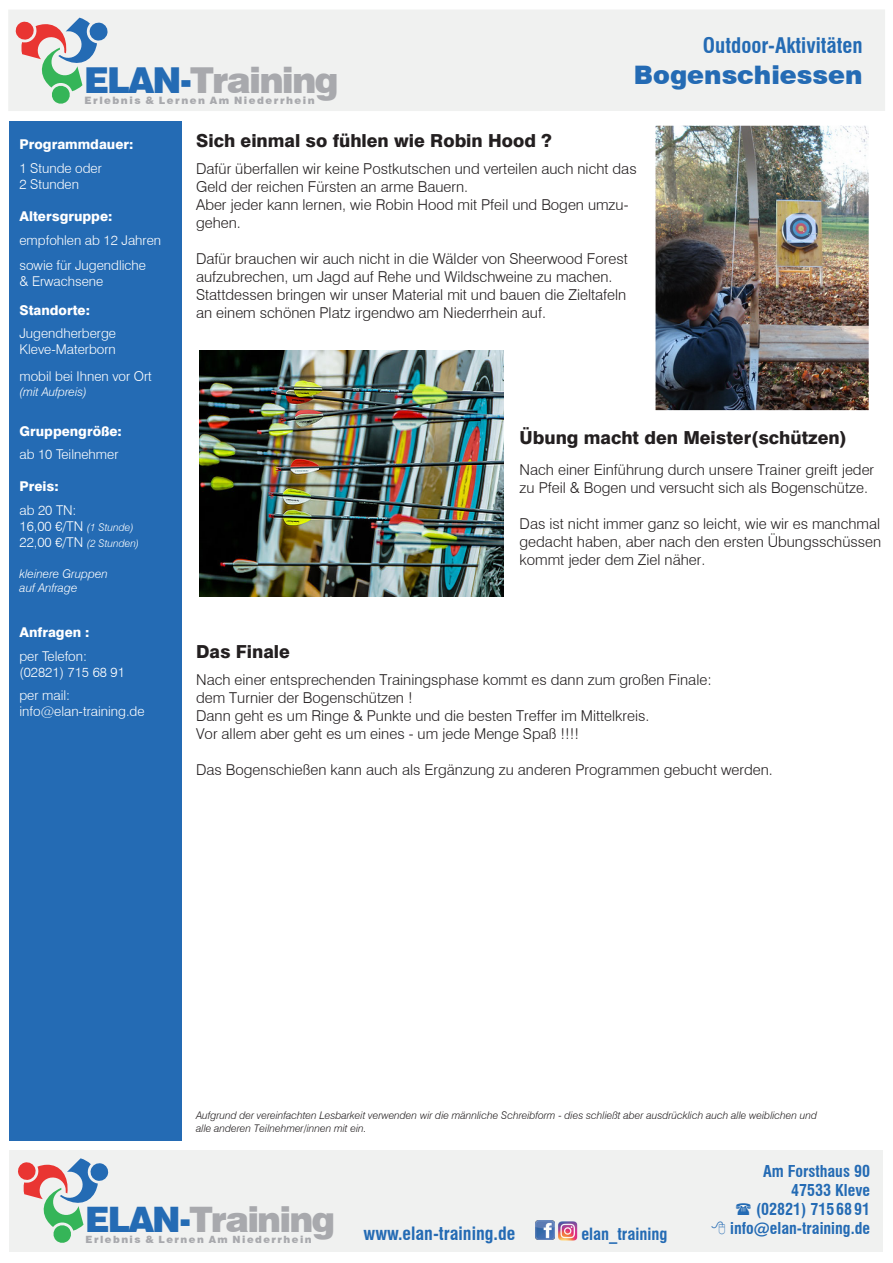
<style>
.page{position:relative;width:893px;height:1263px;background:#fff}
.page>*{position:absolute;margin:0;border:0;box-sizing:border-box;transform-origin:0 0}
.t1{font:900 35.7px "Swiss 721 BT";letter-spacing:-.055em;color:#a8a9ad}
.t2{font:900 35.1px "Swiss 721 BT";letter-spacing:-.055em;color:#a8a9ad}
.t3{font:900 25.5px "Swiss 721 BT";color:#246bb4}
.t4{font:700 condensed 21px "Swiss 721 BT";color:#246bb4}
.t5{font:800 18px "Swiss 721 BT";color:#231f20}
.t6{font:700 condensed 18px "Swiss 721 BT";color:#246bb4}
.t7{font:700 condensed 16.5px "Swiss 721 BT";color:#246bb4}
.t8{font:700 condensed 16.05px/19.2px "Swiss 721 BT";color:#246bb4;text-align:right}
.t9{font:300 15px/18px "Swiss 721 BT";color:#231f20}
.t10{font:300 13.5px/16.2px "Swiss 721 BT";color:#fff}
.t11{font:800 13.5px "Swiss 721 BT";color:#fff}
.t12{font:italic 300 12px/14.4px "Swiss 721 BT";color:#fff}
.t13{font:italic 300 10.5px/12.6px "Swiss 721 BT";color:#231f20}
.t14{font:italic 300 10.5px "Swiss 721 BT";color:#fff}
.t15{font:900 10.2px "Swiss 721 BT";letter-spacing:.15em;color:#a8a9ad}
.t16{font:900 10.05px "Swiss 721 BT";letter-spacing:.15em;color:#a8a9ad}
.s1{color:#246bb4}
.s2{font-style:italic;font-size:10.5px}
.s3{font-style:normal;font-size:13.5px}
</style>
<div class="page">
<div style="left:8px;top:9px;width:877px;height:102px;background:#f0f1f0"></div>
<div style="left:9px;top:121px;width:173px;height:1020px;background:#246bb4"></div>
<div style="left:9px;top:1150px;width:873px;height:102px;background:#f0f1f0"></div>
<img style="left:535px;top:1220px;width:19px;height:20px">
<img style="left:558px;top:1221px;width:20px;height:20px">
<img style="left:200px;top:351px;width:303px;height:245px">
<img style="left:655px;top:126px;width:214px;height:284px">
<svg style="left:15px;top:18px;width:93px;height:86px"></svg>
<svg style="left:18px;top:1158px;width:91px;height:85px"></svg>
<h1 class="t1" style="left:84px;top:58px;width:256px"><span class="s1">ELAN-</span>Training</h1>
<p class="t15" style="left:85px;top:94px;width:232px">Erlebnis &amp; Lernen Am Niederrhein</p>
<h3 class="t4" style="left:703px;top:33px;width:161px">Outdoor-Aktivitäten</h3>
<h3 class="t3" style="left:634px;top:59px;width:230px">Bogenschiessen</h3>
<p class="t11" style="left:20px;top:136px;width:115px">Programmdauer:</p>
<p class="t10" style="left:20px;top:160px;width:84px">1 Stunde oder<br>2 Stunden</p>
<p class="t11" style="left:20px;top:208px;width:94px">Altersgruppe:</p>
<p class="t10" style="left:20px;top:227px;width:143px;line-height:25.2px">empfohlen ab 12 Jahren sowie für Jugendliche</p>
<p class="t10" style="left:20px;top:273px;width:85px">&amp; Erwachsene</p>
<p class="t11" style="left:20px;top:302px;width:72px">Standorte:</p>
<p class="t10" style="left:20px;top:325px;width:98px">Jugendherberge<br>Kleve-Materborn</p>
<p class="t10" style="left:20px;top:368px;width:134px">mobil bei Ihnen vor Ort</p>
<p class="t12" style="left:20px;top:384px;width:69px">(mit Aufpreis)</p>
<p class="t11" style="left:20px;top:422px;width:104px">Gruppengröße:</p>
<p class="t10" style="left:20px;top:446px;width:100px">ab 10 Teilnehmer</p>
<p class="t11" style="left:20px;top:478px;width:41px">Preis:</p>
<p class="t10" style="left:20px;top:502px;width:116px">ab 20 TN:<br>16,00 €/TN <span class="s2">(1 Stunde)</span></p>
<p class="t14" style="left:20px;top:537px;width:121px"><span class="s3">22,00 €/TN</span> (2 Stunden)</p>
<p class="t12" style="left:20px;top:566px;width:90px">kleinere Gruppen auf Anfrage</p>
<p class="t11" style="left:20px;top:624px;width:71px">Anfragen :</p>
<p class="t10" style="left:20px;top:647px;width:107px">per Telefon: (02821) 715 68 91</p>
<p class="t10" style="left:20px;top:687px;width:127px">per mail: info@elan-training.de</p>
<p class="t5" style="left:196px;top:130px;width:357px">Sich einmal so fühlen wie Robin Hood ?</p>
<p class="t9" style="left:196px;top:160px;width:442px">Dafür überfallen wir keine Postkutschen und verteilen auch nicht das Geld der reichen Fürsten an arme Bauern.<br>Aber jeder kann lernen, wie Robin Hood mit Pfeil und Bogen umzu&shy;gehen.</p>
<p class="t9" style="left:196px;top:250px;width:433px">Dafür brauchen wir auch nicht in die Wälder von Sheerwood Forest aufzubrechen, um Jagd auf Rehe und Wildschweine zu machen.<br>Stattdessen bringen wir unser Material mit und bauen die Zieltafeln an einem schönen Platz irgendwo am Niederrhein auf.</p>
<p class="t5" style="left:520px;top:427px;width:329px">Übung macht den Meister(schützen)</p>
<p class="t9" style="left:520px;top:460px;width:356px">Nach einer Einführung durch unsere Trainer greift jeder zu Pfeil &amp; Bogen und versucht sich als Bogenschütze.</p>
<p class="t9" style="left:520px;top:514px;width:363px;text-align:justify">Das ist nicht immer ganz so leicht, wie wir es manchmal gedacht haben, aber nach den ersten Übungsschüssen kommt jeder dem Ziel näher.</p>
<p class="t5" style="left:196px;top:641px;width:95px">Das Finale</p>
<p class="t9" style="left:196px;top:671px;width:517px">Nach einer entsprechenden Trainingsphase kommt es dann zum großen Finale: dem Turnier der Bogenschützen !<br>Dann geht es um Ringe &amp; Punkte und die besten Treffer im Mittelkreis.<br>Vor allem aber geht es um eines - um jede Menge Spaß !!!!</p>
<p class="t9" style="left:196px;top:761px;width:578px">Das Bogenschießen kann auch als Ergänzung zu anderen Programmen gebucht werden.</p>
<p class="t13" style="left:196px;top:1109px;width:623px">Aufgrund der vereinfachten Lesbarkeit verwenden wir die männliche Schreibform - dies schließt aber ausdrücklich auch alle weiblichen und alle anderen Teilnehmer/innen mit ein.</p>
<h2 class="t2" style="left:85px;top:1198px;width:251px"><span class="s1">ELAN-</span>Training</h2>
<p class="t16" style="left:86px;top:1233px;width:228px">Erlebnis &amp; Lernen Am Niederrhein</p>
<p class="t8" style="left:756px;top:1161px;width:116px">Am Forsthaus 90<br>47533 Kleve (02821) 7156891</p>
<p class="t6" style="left:364px;top:1222px;width:153px">www.elan-training.de</p>
<p class="t8" style="left:730px;top:1219px;width:141px">info@elan-training.de</p>
<p class="t7" style="left:581px;top:1224px;width:88px">elan_training</p>
</div>
